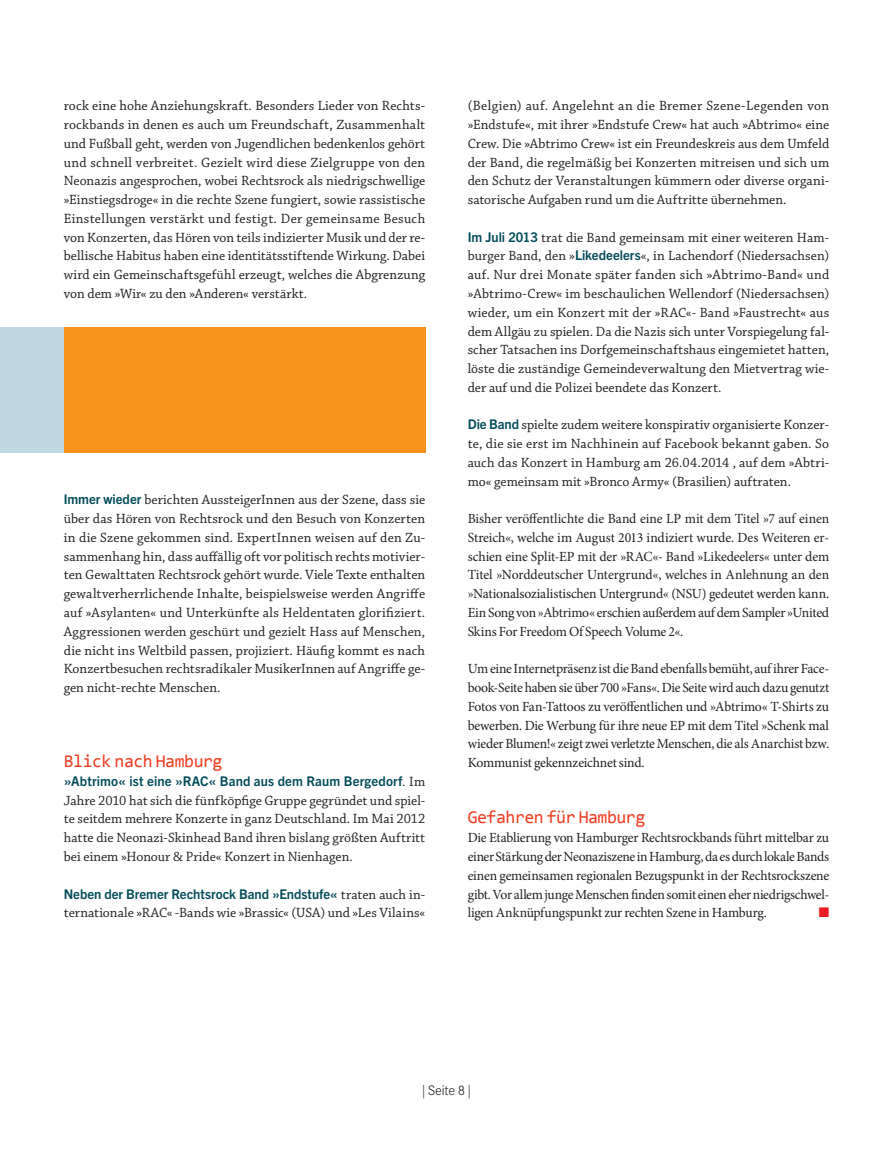
<style>
.page{position:relative;width:893px;height:1149px;background:#fff}
.page>*{position:absolute;margin:0;border:0;box-sizing:border-box;transform-origin:0 0}
.t1{font:18px "Consolas";letter-spacing:-.025em;color:#ef3e22}
.t2{font:14.1px/18.8px "Chaparral Pro";color:#231f20;text-align:justify}
.t3{font:13.95px/18.8px "Minion Pro";letter-spacing:-.02em;color:#231f20;text-align:justify}
.t4{font:13.95px "Zapf Dingbats ITC";color:#ee1d23}
.t5{font:300 13.5px "Corporate SBQ";letter-spacing:-.02em;color:#231f20}
.t6{font:700 13.35px "Trade Gothic Next LT Pro";letter-spacing:.005em;color:#004b59}
.s1{font-family:"Trade Gothic Next LT Pro";font-weight:700;font-size:13.35px;color:#004b59}
.s2{font-family:"Chaparral Pro";font-weight:400;font-size:14.1px;color:#231f20}
</style>
<div class="page">
<div style="left:64px;top:327px;width:361px;height:125px;background:#f7931d"></div>
<div style="left:0;top:327px;width:64px;height:126px;background:#c1d9e5"></div>
<p class="t2" style="left:64px;top:97px;width:363px">rock eine hohe Anziehungskraft. Besonders Lieder von Rechts&shy;rockbands in denen es auch um Freundschaft, Zusammenhalt und Fußball geht, werden von Jugendlichen bedenkenlos gehört und schnell verbreitet. Gezielt wird diese Zielgruppe von den Neonazis angesprochen, wobei Rechtsrock als niedrigschwellige »Einstiegsdroge« in die rechte Szene fungiert, sowie rassistische Einstellungen verstärkt und festigt. Der gemeinsame Besuch von Konzerten, das Hören von teils indizierter Musik und der re&shy;bellische Habitus haben eine identitätsstiftende Wirkung. Dabei wird ein Gemeinschaftsgefühl erzeugt, welches die Abgrenzung von dem »Wir« zu den »Anderen« verstärkt.</p>
<p class="t2" style="left:64px;top:491px;width:363px"><span class="s1">Immer wieder</span> berichten AussteigerInnen aus der Szene, dass sie über das Hören von Rechtsrock und den Besuch von Konzerten in die Szene gekommen sind. ExpertInnen weisen auf den Zu&shy;sammenhang hin, dass auffällig oft vor politisch rechts motivier&shy;ten Gewalttaten Rechtsrock gehört wurde. Viele Texte enthalten gewaltverherrlichende Inhalte, beispielsweise werden Angriffe auf »Asylanten« und Unterkünfte als Heldentaten glorifiziert.<br>Aggressionen werden geschürt und gezielt Hass auf Menschen, die nicht ins Weltbild passen, projiziert. Häufig kommt es nach Konzertbesuchen rechtsradikaler MusikerInnen auf Angriffe ge&shy;gen nicht-rechte Menschen.</p>
<p class="t1" style="left:64px;top:749px;width:160px">Blick nach Hamburg</p>
<p class="t6" style="left:64px;top:771px;width:363px">»Abtrimo« ist eine »RAC« Band aus dem Raum Bergedorf<span class="s2">. Im</span></p>
<p class="t2" style="left:64px;top:791px;width:363px">Jahre 2010 hat sich die fünfköpfige Gruppe gegründet und spiel&shy;te seitdem mehrere Konzerte in ganz Deutschland. Im Mai 2012 hatte die Neonazi-Skinhead Band ihren bislang größten Auftritt bei einem »Honour &amp; Pride« Konzert in Nienhagen.</p>
<p class="t6" style="left:64px;top:884px;width:363px">Neben der Bremer Rechtsrock Band »Endstufe« <span class="s2">traten auch in-</span></p>
<p class="t2" style="left:64px;top:903px;width:363px">ternationale »RAC« -Bands wie »Brassic« (USA) und »Les Vilains«</p>
<p class="t2" style="left:468px;top:97px;width:363px">(Belgien) auf. Angelehnt an die Bremer Szene-Legenden von »Endstufe«, mit ihrer »Endstufe Crew« hat auch »Abtrimo« eine Crew. Die »Abtrimo Crew« ist ein Freundeskreis aus dem Umfeld der Band, die regelmäßig bei Konzerten mitreisen und sich um den Schutz der Veranstaltungen kümmern oder diverse organi&shy;satorische Aufgaben rund um die Auftritte übernehmen.</p>
<p class="t2" style="left:468px;top:228px;width:363px"><span class="s1">Im Juli 2013</span> trat die Band gemeinsam mit einer weiteren Ham&shy;burger Band, den »<span class="s1">Likedeelers</span>«, in Lachendorf (Niedersachsen) auf. Nur drei Monate später fanden sich »Abtrimo-Band« und »Abtrimo-Crew« im beschaulichen Wellendorf (Niedersachsen) wieder, um ein Konzert mit der »RAC«- Band »Faustrecht« aus dem Allgäu zu spielen. Da die Nazis sich unter Vorspiegelung fal&shy;scher Tatsachen ins Dorfgemeinschaftshaus eingemietet hatten, löste die zuständige Gemeindeverwaltung den Mietvertrag wie&shy;der auf und die Polizei beendete das Konzert.</p>
<p class="t2" style="left:468px;top:416px;width:363px"><span class="s1">Die Band</span> spielte zudem weitere konspirativ organisierte Konzer&shy;te, die sie erst im Nachhinein auf Facebook bekannt gaben. So auch das Konzert in Hamburg am 26.04.2014 , auf dem »Abtri&shy;mo« gemeinsam mit »Bronco Army« (Brasilien) auftraten.</p>
<p class="t3" style="left:468px;top:509px;width:363px">Bisher veröffentlichte die Band eine LP mit dem Titel »7 auf einen Streich«, welche im August 2013 indiziert wurde. Des Weiteren er&shy;schien eine Split-EP mit der »RAC«- Band »Likedeelers« unter dem Titel »Norddeutscher Untergrund«, welches in Anlehnung an den »Nationalsozialistischen Untergrund« (NSU) gedeutet werden kann.<br>Ein Song von »Abtrimo« erschien außerdem auf dem Sampler »United Skins For Freedom Of Speech Volume 2«.</p>
<p class="t3" style="left:468px;top:659px;width:363px">Um eine Internetpräsenz ist die Band ebenfalls bemüht, auf ihrer Face&shy;book-Seite haben sie über 700 »Fans«. Die Seite wird auch dazu genutzt Fotos von Fan-Tattoos zu veröffentlichen und »Abtrimo« T-Shirts zu bewerben. Die Werbung für ihre neue EP mit dem Titel »Schenk mal wieder Blumen!« zeigt zwei verletzte Menschen, die als Anarchist bzw.<br>Kommunist gekennzeichnet sind.</p>
<p class="t1" style="left:468px;top:806px;width:179px">Gefahren für Hamburg</p>
<p class="t3" style="left:468px;top:828px;width:363px">Die Etablierung von Hamburger Rechtsrockbands führt mittelbar zu einer Stärkung der Neonaziszene in Hamburg, da es durch lokale Bands einen gemeinsamen regionalen Bezugspunkt in der Rechtsrockszene gibt. Vor allem junge Menschen finden somit einen eher niedrigschwel&shy;ligen Anknüpfungspunkt zur rechten Szene in Hamburg.</p>
<p class="t4" style="left:819px;top:905px;width:12px">■</p>
<p class="t5" style="left:422px;top:1082px;width:50px">| Seite 8 |</p>
</div>
